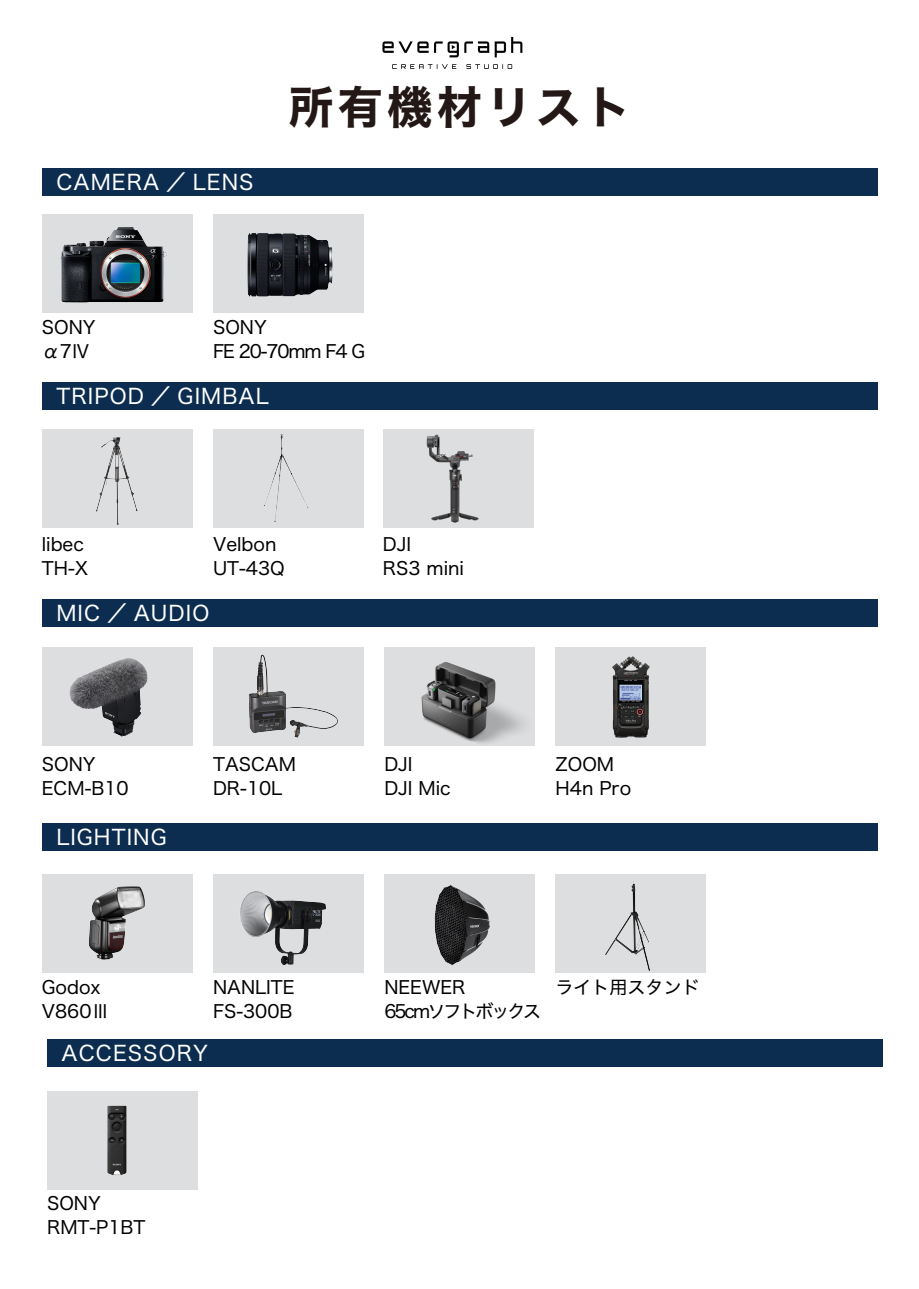
<style>
.page{position:relative;width:919px;height:1289px;background:#fff}
.page>*{position:absolute;margin:0;border:0;box-sizing:border-box;transform-origin:0 0}
.t1{font:45px "Hiragino Sans W7";letter-spacing:.1em;color:#231815}
.t2{font:21px "Hiragino Sans W4";letter-spacing:.05em;color:#fff}
.t3{font:18px/24px "Hiragino Sans W4";color:#000}
.t4{font:18px/24px "Hiragino Sans W4";letter-spacing:-.115em;color:#000}
.t5{font:18px/24px "Hiragino Sans W4";letter-spacing:-.06em;color:#000}
</style>
<div class="page">
<div style="left:42px;top:168px;width:835px;height:27px;background:#0d2d50"></div>
<div style="left:42px;top:382px;width:835px;height:27px;background:#0d2d50"></div>
<div style="left:42px;top:599px;width:835px;height:27px;background:#0d2d50"></div>
<div style="left:42px;top:823px;width:835px;height:27px;background:#0d2d50"></div>
<div style="left:42px;top:214px;width:150px;height:99px;background:#dddee0"></div>
<div style="left:42px;top:429px;width:150px;height:98px;background:#dddee0"></div>
<div style="left:42px;top:647px;width:150px;height:99px;background:#dddee0"></div>
<div style="left:42px;top:874px;width:150px;height:99px;background:#dddee0"></div>
<div style="left:213px;top:647px;width:150px;height:99px;background:#dddee0"></div>
<div style="left:555px;top:647px;width:150px;height:99px;background:#dddee0"></div>
<img style="left:58px;top:227px;width:109px;height:76px">
<img style="left:213px;top:214px;width:151px;height:99px">
<img style="left:73px;top:437px;width:88px;height:91px">
<div style="left:213px;top:429px;width:150px;height:98px;background:#dddee0"></div>
<div style="left:383px;top:429px;width:150px;height:98px;background:#dddee0"></div>
<img style="left:264px;top:434px;width:45px;height:88px">
<img style="left:398px;top:434px;width:108px;height:94px">
<img style="left:69px;top:658px;width:79px;height:79px">
<img style="left:249px;top:654px;width:89px;height:84px">
<img style="left:612px;top:656px;width:38px;height:82px">
<img style="left:384px;top:647px;width:150px;height:99px">
<img style="left:89px;top:886px;width:56px;height:74px">
<div style="left:213px;top:874px;width:150px;height:99px;background:#dddee0"></div>
<div style="left:384px;top:874px;width:150px;height:99px;background:#dddee0"></div>
<div style="left:47px;top:1039px;width:835px;height:27px;background:#0d2d50"></div>
<div style="left:47px;top:1090px;width:150px;height:99px;background:#dddee0"></div>
<img style="left:107px;top:1105px;width:20px;height:71px">
<img style="left:382px;top:36px;width:141px;height:33px">
<img style="left:434px;top:885px;width:56px;height:80px">
<div style="left:555px;top:874px;width:150px;height:99px;background:#dddee0"></div>
<img style="left:240px;top:891px;width:86px;height:74px">
<img style="left:605px;top:881px;width:45px;height:89px">
<p class="t2" style="left:56px;top:163px;width:199px">CAMERA ／ LENS</p>
<h1 class="t1" style="left:288px;top:72px;width:343px">所有機材リスト</h1>
<p class="t3" style="left:42px;top:314px;width:55px">SONY α7Ⅳ</p>
<p class="t5" style="left:213px;top:314px;width:154px">SONY<br>FE 20-70mm F4 G</p>
<p class="t2" style="left:56px;top:377px;width:214px">TRIPOD ／ GIMBAL</p>
<p class="t3" style="left:42px;top:531px;width:48px">libec<br>TH-X</p>
<p class="t3" style="left:213px;top:531px;width:73px">Velbon<br>UT-43Q</p>
<p class="t3" style="left:383px;top:531px;width:83px">DJI<br>RS3 mini</p>
<p class="t2" style="left:56px;top:594px;width:154px">MIC ／ AUDIO</p>
<p class="t3" style="left:42px;top:751px;width:88px">SONY<br>ECM-B10</p>
<p class="t3" style="left:213px;top:751px;width:84px">TASCAM<br>DR-10L</p>
<p class="t3" style="left:384px;top:751px;width:68px">DJI<br>DJI Mic</p>
<p class="t3" style="left:555px;top:751px;width:77px">ZOOM<br>H4n Pro</p>
<p class="t2" style="left:56px;top:818px;width:112px">LIGHTING</p>
<p class="t3" style="left:42px;top:974px;width:60px">Godox</p>
<p class="t3" style="left:555px;top:974px;width:145px">ライト用スタンド</p>
<p class="t3" style="left:42px;top:998px;width:69px">V860Ⅲ</p>
<p class="t3" style="left:213px;top:974px;width:83px">NANLITE<br>FS-300B</p>
<p class="t4" style="left:384px;top:974px;width:158px">NEEWER<br>65cmソフトボックス</p>
<p class="t2" style="left:62px;top:1034px;width:148px">ACCESSORY</p>
<p class="t3" style="left:47px;top:1190px;width:100px">SONY<br>RMT-P1BT</p>
</div>
